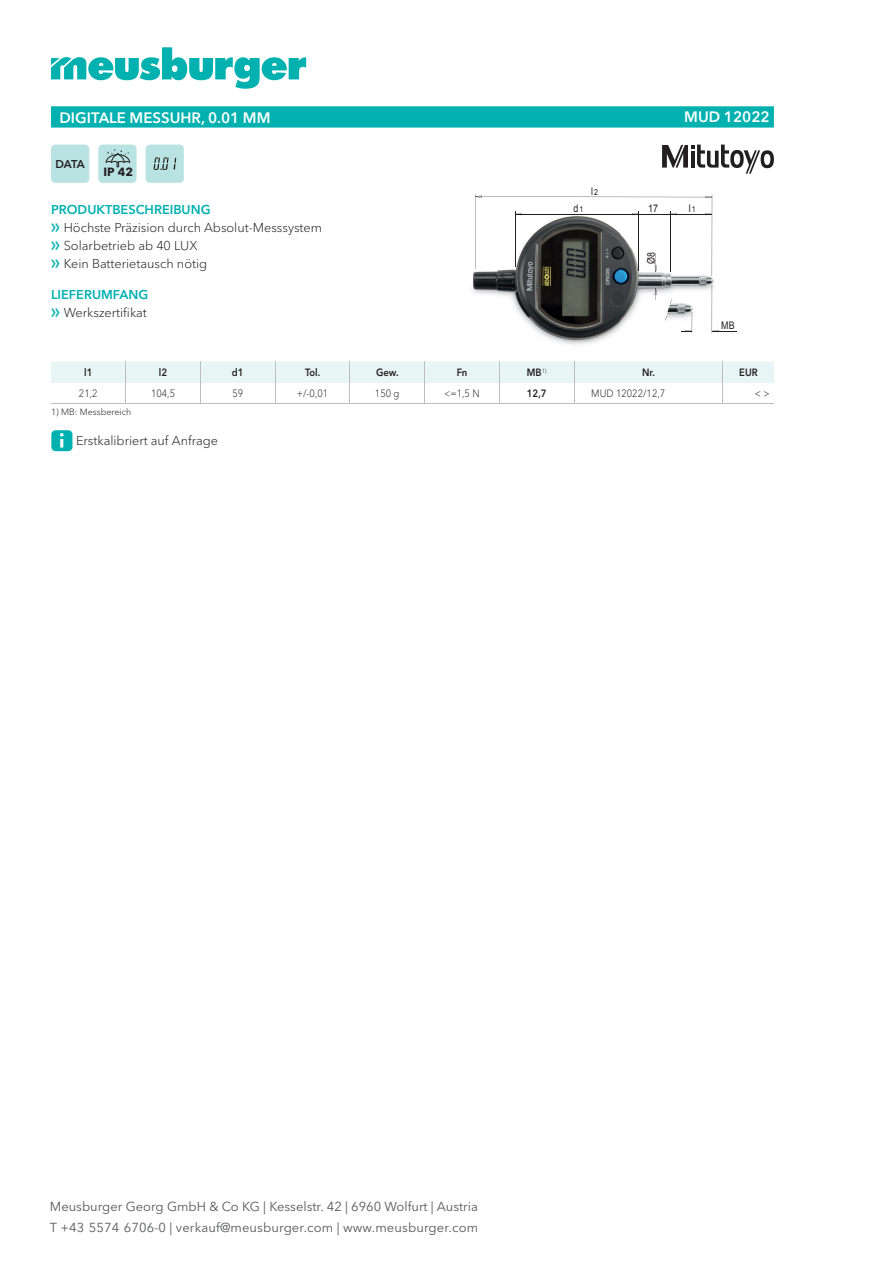
<style>
.page{position:relative;width:893px;height:1263px;background:#fff}
.page>*{position:absolute;margin:0;border:0;box-sizing:border-box;transform-origin:0 0}
.t1{font:600 15px "Avenir Next W1 G";color:#fff}
.t2{font:12.9px/20.7px "Avenir Next W1 G";color:#57585a}
.t3{font:300 12.75px/18px "Avenir Next W1 G";color:#231f20}
.t4{font:700 11.85px "Avenir Next W1 G";color:#231f20}
.t5{font:600 11.25px "Avenir Next W1 G";color:#231f20}
.t6{font:300 10.5px "Avenir Next W1 G";color:#231f20;scale:.9 1}
.t7{font:600 10.5px "Avenir Next W1 G";color:#231f20;scale:.9 1}
.t8{font:10.5px "Arial";color:#231f20;scale:.85 1}
.t9{font:300 9px "Avenir Next W1 G";color:#231f20}
.s1{font-weight:600;color:#00b1b0}
.s2{font-family:"Meusburger Sonderzeichen";font-weight:400;color:#00b1b0}
.s3{font-size:8.25px}
</style>
<div class="page">
<svg style="left:51px;top:47px;width:255px;height:42px"></svg>
<svg style="left:51px;top:106px;width:723px;height:22px;background:#08b3b2"></svg>
<div style="left:51px;top:145px;width:38px;height:38px;background:#b9e2e3;border-radius:4px"></div>
<div style="left:98px;top:145px;width:39px;height:38px;background:#b9e2e3;border-radius:4px"></div>
<svg style="left:105px;top:149px;width:26px;height:18px"></svg>
<div style="left:146px;top:145px;width:38px;height:38px;background:#b9e2e3;border-radius:4px"></div>
<svg style="left:154px;top:157px;width:22px;height:13px"></svg>
<svg style="left:662px;top:145px;width:112px;height:29px"></svg>
<img style="left:472px;top:203px;width:247px;height:142px">
<img style="left:665px;top:298px;width:30px;height:24px">
<hr style="left:475px;top:194px;width:1px;height:75px;background:#231f20">
<hr style="left:712px;top:195px;width:1px;height:81px;background:#231f20">
<hr style="left:712px;top:285px;width:1px;height:48px;background:#231f20">
<hr style="left:475px;top:197px;width:237px;height:1px;background:#231f20">
<svg style="left:705px;top:196px;width:7px;height:2px"></svg>
<svg style="left:655px;top:253px;width:2px;height:19px"></svg>
<hr style="left:515px;top:212px;width:1px;height:55px;background:#231f20">
<hr style="left:639px;top:212px;width:1px;height:59px;background:#231f20">
<hr style="left:515px;top:214px;width:197px;height:1px;background:#231f20">
<svg style="left:655px;top:288px;width:2px;height:12px"></svg>
<hr style="left:670px;top:212px;width:1px;height:60px;background:#231f20">
<svg style="left:712px;top:330px;width:25px;height:2px"></svg>
<svg style="left:682px;top:312px;width:11px;height:21px"></svg>
<svg style="left:665px;top:299px;width:7px;height:21px"></svg>
<svg style="left:51px;top:362px;width:723px;height:42px"></svg>
<hr style="left:51px;top:404px;width:75px;height:1px;background:#bcbdc0">
<hr style="left:126px;top:404px;width:74px;height:1px;background:#bcbdc0">
<hr style="left:200px;top:404px;width:75px;height:1px;background:#bcbdc0">
<hr style="left:275px;top:404px;width:75px;height:1px;background:#bcbdc0">
<hr style="left:350px;top:404px;width:75px;height:1px;background:#bcbdc0">
<hr style="left:425px;top:404px;width:74px;height:1px;background:#bcbdc0">
<hr style="left:499px;top:404px;width:75px;height:1px;background:#bcbdc0">
<hr style="left:574px;top:404px;width:149px;height:1px;background:#bcbdc0">
<hr style="left:723px;top:404px;width:51px;height:1px;background:#bcbdc0">
<p class="t1" style="left:60px;top:108px;width:212px">DIGITALE MESSUHR, 0.01 MM</p>
<p class="t1" style="left:684px;top:108px;width:87px">MUD 12022</p>
<p class="t5" style="left:55px;top:157px;width:31px">DATA</p>
<p class="t4" style="left:103px;top:165px;width:31px">IP 42</p>
<p class="t3" style="left:51px;top:200px;width:273px"><span class="s1">PRODUKTBESCHREIBUNG<br></span><span class="s2">f</span> Höchste Präzision durch Absolut-Messsystem <span class="s2">f</span> Solarbetrieb ab 40 LUX<br><span class="s2">f</span> Kein Batterietausch nötig</p>
<p class="t3" style="left:51px;top:285px;width:99px"><span class="s1">LIEFERUMFANG </span><span class="s2">f</span> Werkszertifikat</p>
<p class="t8" style="left:591px;top:185px;width:10px">l<span class="s3">2</span></p>
<p class="t8" style="left:648px;top:202px;width:13px">17</p>
<p class="t8" style="left:573px;top:202px;width:13px">d<span class="s3">1</span></p>
<p class="t8" style="left:689px;top:202px;width:10px">l<span class="s3">1</span></p>
<p class="t8" style="left:644px;top:264px;width:16px;rotate:-90deg">Ø8</p>
<p class="t8" style="left:721px;top:319px;width:17px">MB</p>
<p class="t7" style="left:84px;top:366px;width:11px">l1</p>
<p class="t7" style="left:159px;top:366px;width:11px">l2</p>
<p class="t7" style="left:232px;top:366px;width:15px">d1</p>
<p class="t7" style="left:305px;top:366px;width:18px">Tol.</p>
<p class="t7" style="left:376px;top:366px;width:26px">Gew.</p>
<p class="t7" style="left:457px;top:366px;width:13px">Fn</p>
<p class="t7" style="left:527px;top:366px;width:23px">MB<sup>1)</sup></p>
<p class="t7" style="left:642px;top:366px;width:16px">Nr.</p>
<p class="t7" style="left:739px;top:366px;width:22px">EUR</p>
<p class="t6" style="left:79px;top:387px;width:22px">21,2</p>
<p class="t6" style="left:151px;top:387px;width:28px">104,5</p>
<p class="t6" style="left:232px;top:387px;width:14px">59</p>
<p class="t6" style="left:297px;top:387px;width:36px">+/-0,01</p>
<p class="t6" style="left:375px;top:387px;width:29px">150 g</p>
<p class="t6" style="left:444px;top:387px;width:41px">&lt;=1,5 N</p>
<p class="t7" style="left:527px;top:387px;width:23px">12,7</p>
<p class="t6" style="left:591px;top:387px;width:84px">MUD 12022/12,7</p>
<p class="t6" style="left:755px;top:387px;width:18px">&lt; &gt;</p>
<p class="t9" style="left:51px;top:407px;width:82px">1) MB: Messbereich</p>
<p class="t3" style="left:51px;top:431px;width:169px"><span class="s2">E</span> Erstkalibriert auf Anfrage</p>
<p class="t2" style="left:50px;top:1196px;width:430px">Meusburger Georg GmbH &amp; Co KG | Kesselstr. 42 | 6960 Wolfurt | Austria<br>T +43 5574 6706-0 | verkauf@meusburger.com | www.meusburger.com</p>
</div>
